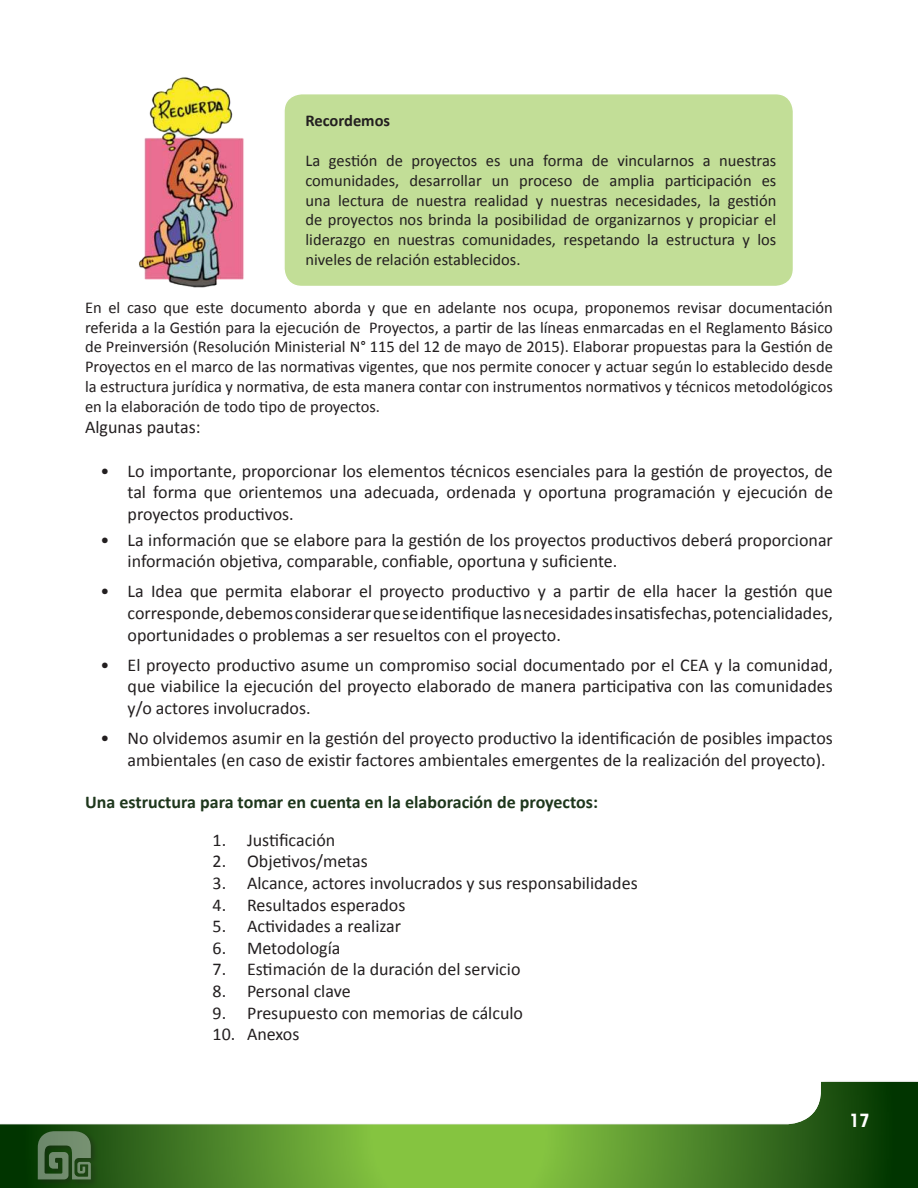
<style>
.page{position:relative;width:918px;height:1188px;background:#fff}
.page>*{position:absolute;margin:0;border:0;box-sizing:border-box;transform-origin:0 0}
.t1{font:18px/21.6px "Calibri";color:#231f20;text-align:justify}
.t2{font:700 18px "Calibri";color:#1e371c}
.t3{font:700 condensed 18px "ITC Avant Garde Std";color:#fff}
.t4{font:16.5px/19.8px "Calibri";color:#231f20;text-align:justify}
.t5{font:700 16.5px "Calibri";color:#231f20}
</style>
<div class="page">
<img style="left:0;top:1082px;width:918px;height:106px">
<div style="left:36px;top:1130px;width:62px;height:57px;background:#231f20;opacity:.75"></div>
<svg style="left:38px;top:1131px;width:53px;height:48px;background:#54744f"></svg>
<div style="left:284px;top:94px;width:509px;height:193px;background:#c2de97;border-radius:18px"></div>
<div style="left:283px;top:93px;width:511px;height:194px;border:2px solid #fff;border-radius:18px"></div>
<img style="left:139px;top:77px;width:105px;height:211px">
<p class="t5" style="left:305px;top:109px;width:86px">Recordemos</p>
<p class="t4" style="left:305px;top:150px;width:472px">La gestión de proyectos es una forma de vincularnos a nuestras comunidades, desarrollar un proceso de amplia participación es una lectura de nuestra realidad y nuestras necesidades, la gestión de proyectos nos brinda la posibilidad de organizarnos y propiciar el liderazgo en nuestras comunidades, respetando la estructura y los niveles de relación establecidos.</p>
<p class="t4" style="left:85px;top:297px;width:749px">En el caso que este documento aborda y que en adelante nos ocupa, proponemos revisar documentación referida a la Gestión para la ejecución de Proyectos, a partir de las líneas enmarcadas en el Reglamento Básico de Preinversión (Resolución Ministerial N° 115 del 12 de mayo de 2015). Elaborar propuestas para la Gestión de Proyectos en el marco de las normativas vigentes, que nos permite conocer y actuar según lo establecido desde la estructura jurídica y normativa, de esta manera contar con instrumentos normativos y técnicos metodológicos en la elaboración de todo tipo de proyectos.</p>
<p class="t1" style="left:85px;top:416px;width:117px">Algunas pautas:</p>
<p class="t1" style="left:128px;top:460px;width:707px;text-indent:-27px">• Lo importante, proporcionar los elementos técnicos esenciales para la gestión de proyectos, de tal forma que orientemos una adecuada, ordenada y oportuna programación y ejecución de proyectos productivos.</p>
<p class="t1" style="left:128px;top:529px;width:707px;text-indent:-27px">• La información que se elabore para la gestión de los proyectos productivos deberá proporcionar información objetiva, comparable, confiable, oportuna y suficiente.</p>
<p class="t1" style="left:128px;top:580px;width:707px;text-indent:-27px">• La Idea que permita elaborar el proyecto productivo y a partir de ella hacer la gestión que corresponde, debemos considerar que se identifique las necesidades insatisfechas, potencialidades, oportunidades o problemas a ser resueltos con el proyecto.</p>
<p class="t1" style="left:128px;top:654px;width:707px;text-indent:-27px">• El proyecto productivo asume un compromiso social documentado por el CEA y la comunidad, que viabilice la ejecución del proyecto elaborado de manera participativa con las comunidades y/o actores involucrados.</p>
<p class="t1" style="left:128px;top:727px;width:707px;text-indent:-27px">• No olvidemos asumir en la gestión del proyecto productivo la identificación de posibles impactos ambientales (en caso de existir factores ambientales emergentes de la realización del proyecto).</p>
<p class="t2" style="left:85px;top:789px;width:515px">Una estructura para tomar en cuenta en la elaboración de proyectos:</p>
<p class="t1" style="left:213px;top:828px;width:124px">1. Justificación</p>
<p class="t1" style="left:213px;top:850px;width:157px">2. Objetivos/metas</p>
<p class="t1" style="left:213px;top:871px;width:427px">3. Alcance, actores involucrados y sus responsabilidades</p>
<p class="t1" style="left:213px;top:893px;width:194px">4. Resultados esperados</p>
<p class="t1" style="left:213px;top:915px;width:190px">5. Actividades a realizar</p>
<p class="t1" style="left:213px;top:936px;width:129px">6. Metodología</p>
<p class="t1" style="left:213px;top:958px;width:309px">7. Estimación de la duración del servicio</p>
<p class="t1" style="left:213px;top:980px;width:140px">8. Personal clave</p>
<p class="t1" style="left:213px;top:1001px;width:312px">9. Presupuesto con memorias de cálculo</p>
<p class="t1" style="left:213px;top:1023px;width:88px">10. Anexos</p>
<p class="t3" style="left:850px;top:1110px;width:22px">17</p>
</div>
